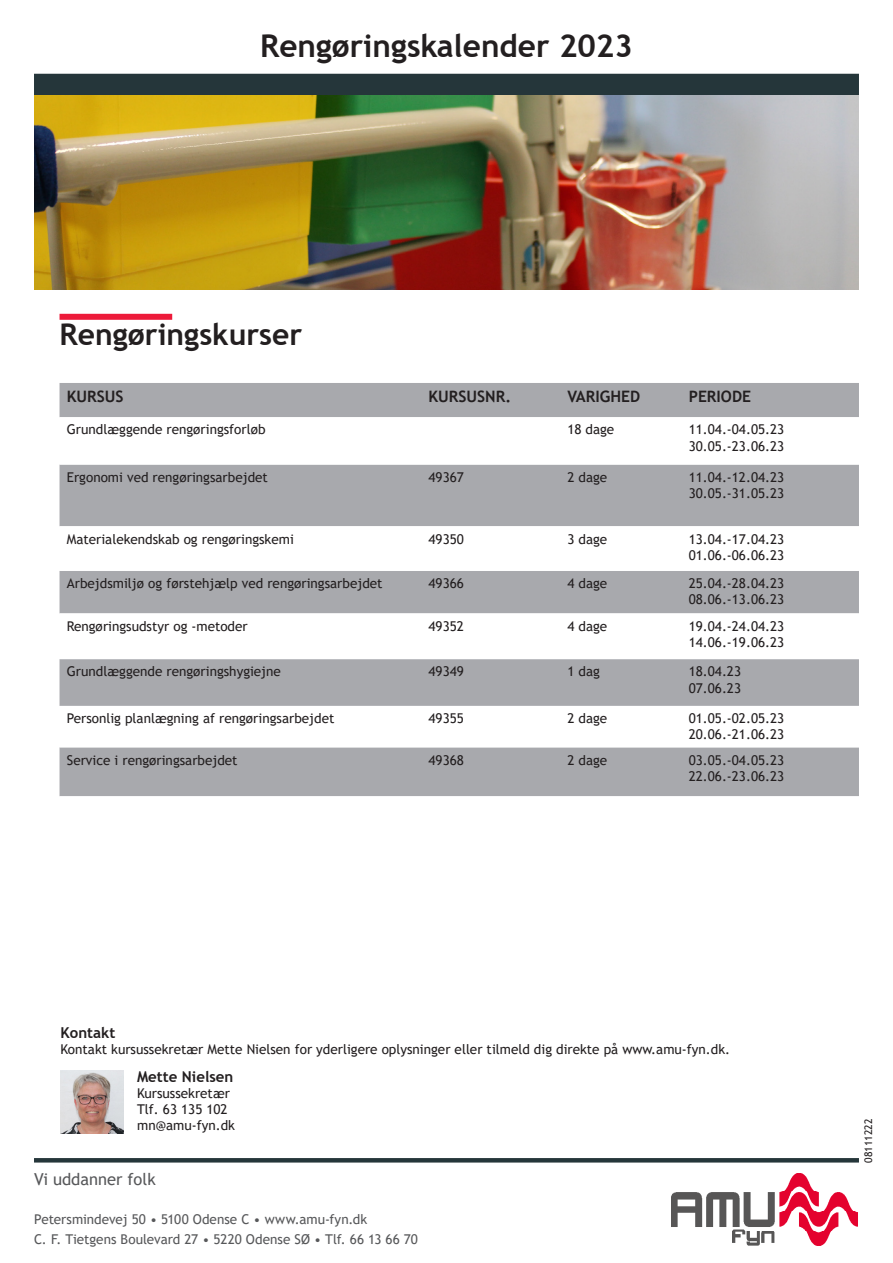
<style>
.page{position:relative;width:893px;height:1263px;background:#fff}
.page>*{position:absolute;margin:0;border:0;box-sizing:border-box;transform-origin:0 0}
.t1{font:700 31.5px "Trebuchet MS";color:#231f20}
.Afsnitsstreg_FED_bro{font:700 30px "Trebuchet MS";color:#231f20}
.t2{font:16.5px "Trebuchet MS";color:#57585a}
.t3{font:700 15.75px "Trebuchet MS";color:#231f20}
.Afsnitsstreg_ALM_bro{font:700 15px "Trebuchet MS";color:#231f20}
.Afsnitsstreg_ALM_bro-2{font:13.5px "Trebuchet MS";color:#231f20}
.brødtekst_brochurer{font:13.5px "Trebuchet MS";color:#57585a}
.brødtekst_brochurer-2{font:10.5px "Trebuchet MS";color:#231f20}
</style>
<div class="page">
<div style="left:34px;top:74px;width:825px;height:22px;background:#25363a"></div>
<img style="left:34px;top:96px;width:825px;height:193px">
<img style="left:671px;top:1173px;width:187px;height:73px">
<svg style="left:34px;top:1158px;width:825px;height:4px;background:#28393d"></svg>
<div style="left:60px;top:314px;width:112px;height:6px;background:#ed1a3a"></div>
<div style="left:60px;top:383px;width:799px;height:34px;background:#a8a9ad"></div>
<svg style="left:60px;top:464px;width:799px;height:332px;fill:#a8a9ad"></svg>
<img style="left:61px;top:1070px;width:63px;height:64px">
<p class="t1" style="left:260px;top:26px;width:374px">Rengøringskalender 2023</p>
<p class="Afsnitsstreg_FED_bro" style="left:60px;top:316px;width:244px">Rengøringskurser</p>
<p class="t3" style="left:67px;top:386px;width:58px">KURSUS</p>
<p class="t3" style="left:428px;top:386px;width:84px">KURSUSNR.</p>
<p class="t3" style="left:567px;top:386px;width:75px">VARIGHED</p>
<p class="t3" style="left:689px;top:386px;width:64px">PERIODE</p>
<p class="Afsnitsstreg_ALM_bro-2" style="left:67px;top:421px;width:200px">Grundlæggende rengøringsforløb</p>
<p class="Afsnitsstreg_ALM_bro-2" style="left:567px;top:421px;width:48px">18 dage</p>
<p class="Afsnitsstreg_ALM_bro-2" style="left:689px;top:421px;width:97px">11.04.-04.05.23</p>
<p class="Afsnitsstreg_ALM_bro-2" style="left:689px;top:437px;width:97px">30.05.-23.06.23</p>
<p class="Afsnitsstreg_ALM_bro-2" style="left:67px;top:468px;width:203px">Ergonomi ved rengøringsarbejdet</p>
<p class="Afsnitsstreg_ALM_bro-2" style="left:428px;top:468px;width:37px">49367</p>
<p class="Afsnitsstreg_ALM_bro-2" style="left:567px;top:468px;width:41px">2 dage</p>
<p class="Afsnitsstreg_ALM_bro-2" style="left:689px;top:468px;width:97px">11.04.-12.04.23</p>
<p class="Afsnitsstreg_ALM_bro-2" style="left:689px;top:485px;width:97px">30.05.-31.05.23</p>
<p class="Afsnitsstreg_ALM_bro-2" style="left:67px;top:530px;width:229px">Materialekendskab og rengøringskemi</p>
<p class="Afsnitsstreg_ALM_bro-2" style="left:428px;top:530px;width:37px">49350</p>
<p class="Afsnitsstreg_ALM_bro-2" style="left:567px;top:530px;width:41px">3 dage</p>
<p class="Afsnitsstreg_ALM_bro-2" style="left:689px;top:530px;width:97px">13.04.-17.04.23</p>
<p class="Afsnitsstreg_ALM_bro-2" style="left:689px;top:546px;width:97px">01.06.-06.06.23</p>
<p class="Afsnitsstreg_ALM_bro-2" style="left:67px;top:575px;width:317px">Arbejdsmiljø og førstehjælp ved rengøringsarbejdet</p>
<p class="Afsnitsstreg_ALM_bro-2" style="left:428px;top:575px;width:37px">49366</p>
<p class="Afsnitsstreg_ALM_bro-2" style="left:567px;top:575px;width:41px">4 dage</p>
<p class="Afsnitsstreg_ALM_bro-2" style="left:689px;top:575px;width:97px">25.04.-28.04.23</p>
<p class="Afsnitsstreg_ALM_bro-2" style="left:689px;top:591px;width:97px">08.06.-13.06.23</p>
<p class="Afsnitsstreg_ALM_bro-2" style="left:67px;top:617px;width:182px">Rengøringsudstyr og -metoder</p>
<p class="Afsnitsstreg_ALM_bro-2" style="left:428px;top:617px;width:37px">49352</p>
<p class="Afsnitsstreg_ALM_bro-2" style="left:567px;top:617px;width:41px">4 dage</p>
<p class="Afsnitsstreg_ALM_bro-2" style="left:689px;top:617px;width:97px">19.04.-24.04.23</p>
<p class="Afsnitsstreg_ALM_bro-2" style="left:689px;top:634px;width:97px">14.06.-19.06.23</p>
<p class="Afsnitsstreg_ALM_bro-2" style="left:67px;top:663px;width:216px">Grundlæggende rengøringshygiejne</p>
<p class="Afsnitsstreg_ALM_bro-2" style="left:428px;top:663px;width:37px">49349</p>
<p class="Afsnitsstreg_ALM_bro-2" style="left:567px;top:663px;width:34px">1 dag</p>
<p class="Afsnitsstreg_ALM_bro-2" style="left:689px;top:663px;width:54px">18.04.23</p>
<p class="Afsnitsstreg_ALM_bro-2" style="left:689px;top:679px;width:54px">07.06.23</p>
<p class="Afsnitsstreg_ALM_bro-2" style="left:67px;top:710px;width:269px">Personlig planlægning af rengøringsarbejdet</p>
<p class="Afsnitsstreg_ALM_bro-2" style="left:428px;top:710px;width:37px">49355</p>
<p class="Afsnitsstreg_ALM_bro-2" style="left:567px;top:710px;width:41px">2 dage</p>
<p class="Afsnitsstreg_ALM_bro-2" style="left:689px;top:710px;width:97px">01.05.-02.05.23</p>
<p class="Afsnitsstreg_ALM_bro-2" style="left:689px;top:726px;width:97px">20.06.-21.06.23</p>
<p class="Afsnitsstreg_ALM_bro-2" style="left:67px;top:751px;width:172px">Service i rengøringsarbejdet</p>
<p class="Afsnitsstreg_ALM_bro-2" style="left:428px;top:751px;width:37px">49368</p>
<p class="Afsnitsstreg_ALM_bro-2" style="left:567px;top:751px;width:41px">2 dage</p>
<p class="Afsnitsstreg_ALM_bro-2" style="left:689px;top:751px;width:97px">03.05.-04.05.23</p>
<p class="Afsnitsstreg_ALM_bro-2" style="left:689px;top:767px;width:97px">22.06.-23.06.23</p>
<p class="Afsnitsstreg_ALM_bro" style="left:61px;top:1023px;width:56px">Kontakt</p>
<p class="Afsnitsstreg_ALM_bro-2" style="left:61px;top:1041px;width:671px">Kontakt kursussekretær Mette Nielsen for yderligere oplysninger eller tilmeld dig direkte på www.amu-fyn.dk.</p>
<p class="Afsnitsstreg_ALM_bro" style="left:137px;top:1067px;width:98px">Mette Nielsen</p>
<p class="Afsnitsstreg_ALM_bro-2" style="left:137px;top:1084px;width:94px">Kursussekretær</p>
<p class="Afsnitsstreg_ALM_bro-2" style="left:137px;top:1101px;width:92px">Tlf. 63 135 102</p>
<p class="Afsnitsstreg_ALM_bro-2" style="left:137px;top:1117px;width:99px">mn@amu-fyn.dk</p>
<p class="t2" style="left:34px;top:1168px;width:123px">Vi uddanner folk</p>
<p class="brødtekst_brochurer" style="left:34px;top:1211px;width:335px">Petersmindevej 50 • 5100 Odense C • www.amu-fyn.dk</p>
<p class="brødtekst_brochurer" style="left:34px;top:1231px;width:385px">C. F. Tietgens Boulevard 27 • 5220 Odense SØ • Tlf. 66 13 66 70</p>
<p class="brødtekst_brochurer-2" style="left:862px;top:1162px;width:46px;rotate:-90deg">08111222</p>
</div>
